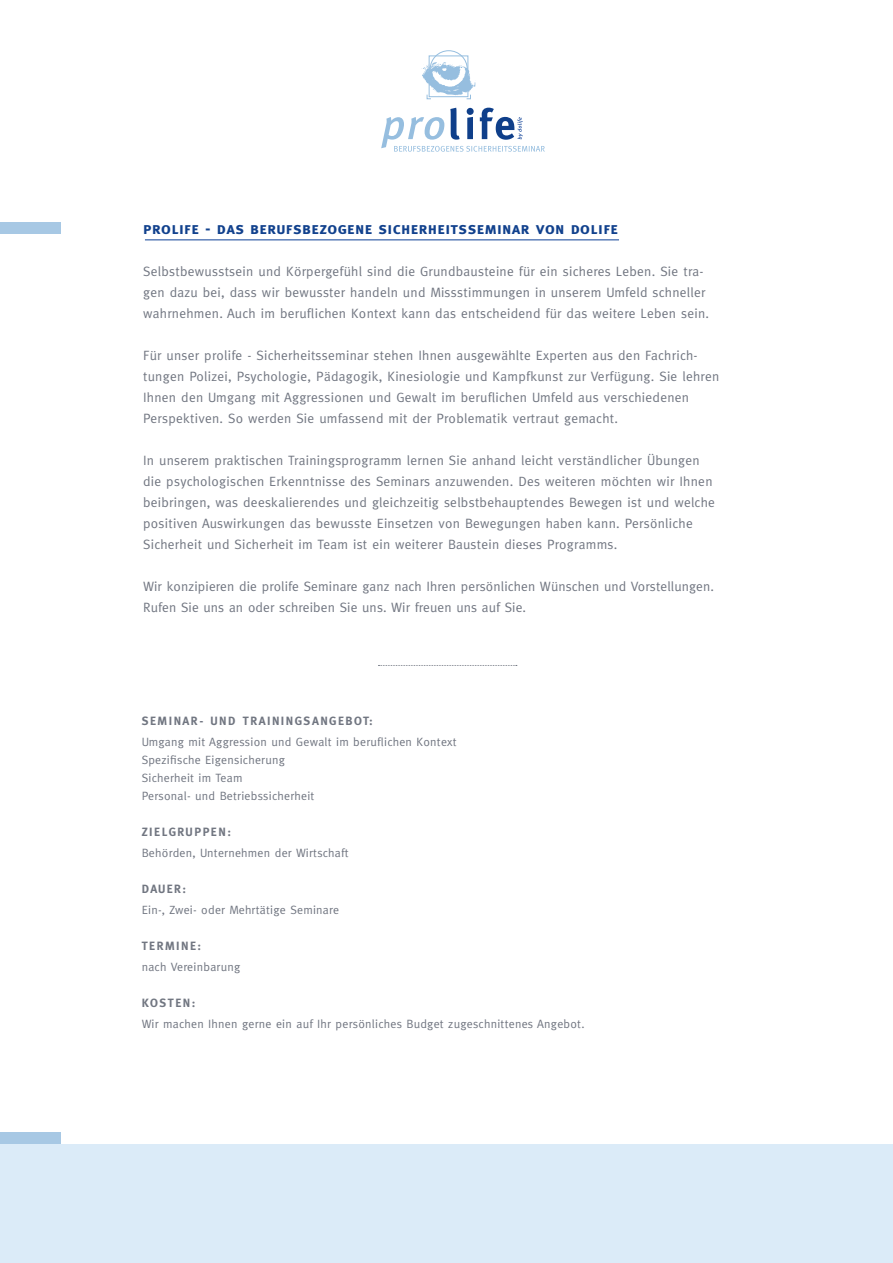
<style>
.page{position:relative;width:893px;height:1263px;background:#fff}
.page>*{position:absolute;margin:0;border:0;box-sizing:border-box;transform-origin:0 0}
.t1{font:16.5px "Meta Bold Caps";letter-spacing:.02em;color:#11418d}
.t2{font:13.5px/21px "Meta";letter-spacing:.02em;color:#717681}
.t3{font:12px/18px "Meta";letter-spacing:.02em;color:#717681}
.t4{font:700 12px "Meta";letter-spacing:.125em;color:#717681}
</style>
<div class="page">
<hr style="left:145px;top:239px;width:474px;height:1px;background:#0e4096">
<svg style="left:378px;top:665px;width:139px;height:1px"></svg>
<div style="left:0;top:1144px;width:893px;height:119px;background:#dbebf8"></div>
<div style="left:0;top:1133px;width:61px;height:11px;background:#a7c8e4"></div>
<div style="left:0;top:223px;width:61px;height:11px;background:#a7c8e4"></div>
<div style="left:429px;top:56px;width:39px;height:41px;border:1px solid #96bedf"></div>
<div style="left:430px;top:51px;width:37px;height:37px;border:1px solid #96bedf;border-radius:50%"></div>
<svg style="left:421px;top:62px;width:55px;height:37px"></svg>
<svg style="left:381px;top:108px;width:164px;height:44px"></svg>
<p class="t1" style="left:143px;top:219px;width:476px">prolife - das berufsbezogene sicherheitsseminar von dolife</p>
<p class="t2" style="left:143px;top:261px;width:568px">Selbstbewusstsein und Körpergefühl sind die Grundbausteine für ein sicheres Leben. Sie tra&shy;gen dazu bei, dass wir bewusster handeln und Missstimmungen in unserem Umfeld schneller wahrnehmen. Auch im beruflichen Kontext kann das entscheidend für das weitere Leben sein.</p>
<p class="t2" style="left:143px;top:345px;width:578px">Für unser prolife - Sicherheitsseminar stehen Ihnen ausgewählte Experten aus den Fachrich&shy;tungen Polizei, Psychologie, Pädagogik, Kinesiologie und Kampfkunst zur Verfügung. Sie lehren Ihnen den Umgang mit Aggressionen und Gewalt im beruflichen Umfeld aus verschiedenen Perspektiven. So werden Sie umfassend mit der Problematik vertraut gemacht.</p>
<p class="t2" style="left:143px;top:450px;width:573px">In unserem praktischen Trainingsprogramm lernen Sie anhand leicht verständlicher Übungen die psychologischen Erkenntnisse des Seminars anzuwenden. Des weiteren möchten wir Ihnen beibringen, was deeskalierendes und gleichzeitig selbstbehauptendes Bewegen ist und welche positiven Auswirkungen das bewusste Einsetzen von Bewegungen haben kann. Persönliche Sicherheit und Sicherheit im Team ist ein weiterer Baustein dieses Programms.</p>
<p class="t2" style="left:143px;top:576px;width:572px">Wir konzipieren die prolife Seminare ganz nach Ihren persönlichen Wünschen und Vorstellungen.<br>Rufen Sie uns an oder schreiben Sie uns. Wir freuen uns auf Sie.</p>
<p class="t4" style="left:142px;top:713px;width:233px">SEMINAR- UND TRAININGSANGEBOT:</p>
<p class="t3" style="left:142px;top:732px;width:316px">Umgang mit Aggression und Gewalt im beruflichen Kontext Spezifische Eigensicherung<br>Sicherheit im Team<br>Personal- und Betriebssicherheit</p>
<p class="t4" style="left:142px;top:824px;width:91px">ZIELGRUPPEN:</p>
<p class="t3" style="left:142px;top:843px;width:209px">Behörden, Unternehmen der Wirtschaft</p>
<p class="t4" style="left:142px;top:881px;width:46px">DAUER:</p>
<p class="t3" style="left:142px;top:900px;width:199px">Ein-, Zwei- oder Mehrtätige Seminare</p>
<p class="t4" style="left:142px;top:938px;width:61px">TERMINE:</p>
<p class="t3" style="left:142px;top:957px;width:100px">nach Vereinbarung</p>
<p class="t4" style="left:142px;top:995px;width:55px">KOST EN:</p>
<p class="t3" style="left:142px;top:1014px;width:444px">Wir machen Ihnen gerne ein auf Ihr persönliches Budget zugeschnittenes Angebot.</p>
</div>
